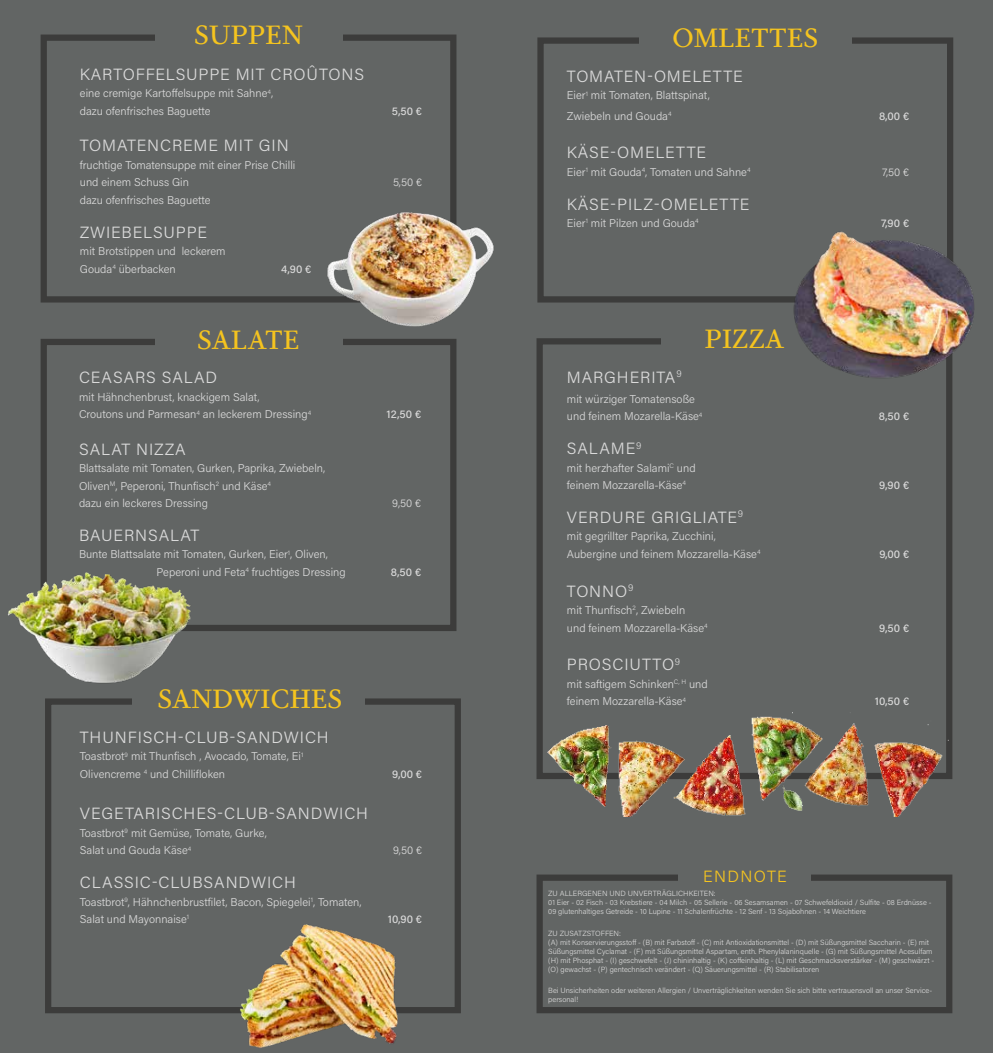
<style>
.page{position:relative;width:993px;height:1053px;background:#fff}
.page>*{position:absolute;margin:0;border:0;box-sizing:border-box;transform-origin:0 0}
.t1{font:27.5px "Corundum Text Book SC";letter-spacing:.01em;color:#f5c41f}
.t2{font:16.25px "Acumin Variable Concept";letter-spacing:.05em;color:#dadada}
.t3{font:16.25px "Acumin Variable Concept";letter-spacing:.08em;color:#f5c41f}
.t4{font:11.25px/17.5px "Acumin Variable Concept";color:#dadada}
.t5{font:7.5px/9px "Acumin Variable Concept";color:#dadada}
</style>
<div class="page">
<div style="left:0;top:0;width:992px;height:1052px;background:#626564"></div>
<div style="left:41px;top:35px;width:415px;height:267px;border:6px solid #3c3c3b"></div>
<div style="left:41px;top:339px;width:415px;height:292px;border:6px solid #3c3c3b"></div>
<div style="left:45px;top:698px;width:416px;height:315px;border:6px solid #3c3c3b"></div>
<div style="left:537px;top:37px;width:415px;height:265px;border:6px solid #3c3c3b"></div>
<div style="left:155px;top:22px;width:187px;height:30px;background:#626564"></div>
<div style="left:155px;top:327px;width:187px;height:30px;background:#626564"></div>
<div style="left:132px;top:686px;width:233px;height:30px;background:#626564"></div>
<div style="left:638px;top:25px;width:213px;height:30px;background:#626564"></div>
<img style="left:325px;top:208px;width:169px;height:119px">
<img style="left:8px;top:556px;width:212px;height:155px">
<img style="left:209px;top:924px;width:232px;height:124px">
<div style="left:536px;top:338px;width:416px;height:441px;border:6px solid #3c3c3b"></div>
<div style="left:660px;top:326px;width:167px;height:30px;background:#626564"></div>
<img style="left:540px;top:681px;width:413px;height:135px">
<img style="left:769px;top:223px;width:206px;height:165px">
<div style="left:536px;top:874px;width:416px;height:139px;border:6px solid #3c3c3b"></div>
<div style="left:678px;top:870px;width:133px;height:14px;background:#626564"></div>
<h1 class="t1" style="left:194px;top:15px;width:110px">SUPPEN</h1>
<h2 class="t2" style="left:80px;top:63px;width:285px">KARTOFFELSUPPE MIT CROÛTONS</h2>
<p class="t4" style="left:80px;top:84px;width:195px">eine cremige Kartoffelsuppe mit Sahne<sup>4</sup>, dazu ofenfrisches Baguette</p>
<h2 class="t2" style="left:80px;top:134px;width:210px">TOMATENCREME MIT GIN</h2>
<p class="t4" style="left:80px;top:156px;width:217px">fruchtige Tomatensuppe mit einer Prise Chilli und einem Schuss Gin</p>
<p class="t4" style="left:80px;top:191px;width:132px">dazu ofenfrisches Baguette</p>
<h2 class="t2" style="left:80px;top:221px;width:129px">ZWIEBELSUPPE</h2>
<p class="t4" style="left:80px;top:242px;width:147px">mit Brotstippen und leckerem<br>Gouda<sup>4</sup> überbacken</p>
<p class="t4" style="left:281px;top:259px;width:32px">4,90 €</p>
<h1 class="t1" style="left:197px;top:320px;width:103px">SALATE</h1>
<h2 class="t2" style="left:79px;top:366px;width:140px">CEASARS SALAD</h2>
<p class="t4" style="left:79px;top:388px;width:234px">mit Hähnchenbrust, knackigem Salat,<br>Croutons und Parmesan<sup>4</sup> an leckerem Dressing<sup>4</sup></p>
<h2 class="t2" style="left:79px;top:438px;width:108px">SALAT NIZZA</h2>
<p class="t4" style="left:79px;top:459px;width:248px">Blattsalate mit Tomaten, Gurken, Paprika, Zwiebeln,<br>Oliven<sup>M</sup>, Peperoni, Thunfisch<sup>2</sup> und Käse<sup>4<br></sup>dazu ein leckeres Dressing</p>
<h2 class="t2" style="left:79px;top:524px;width:122px">BAUERNSALAT</h2>
<p class="t4" style="left:156px;top:545px;width:190px;text-indent:-77px">Bunte Blattsalate mit Tomaten, Gurken, Eier<sup>1</sup>, Oliven,<br>Peperoni und Feta<sup>4</sup> fruchtiges Dressing</p>
<p class="t4" style="left:392px;top:102px;width:32px">5,50 €</p>
<p class="t4" style="left:393px;top:173px;width:31px">5,50 €</p>
<p class="t4" style="left:386px;top:405px;width:36px">12,50 €</p>
<p class="t4" style="left:392px;top:494px;width:30px">9,50 €</p>
<p class="t4" style="left:391px;top:563px;width:32px">8,50 €</p>
<h1 class="t1" style="left:158px;top:679px;width:186px">SANDWICHES</h1>
<h2 class="t2" style="left:80px;top:726px;width:250px">THUNFISCH-CLUB-SANDWICH</h2>
<p class="t4" style="left:80px;top:747px;width:225px">Toastbrot<sup>9</sup> mit Thunfisch , Avocado, Tomate, Ei<sup>1<br></sup>Olivencreme <sup>4</sup> und Chillifloken</p>
<h2 class="t2" style="left:80px;top:802px;width:289px">VEGETARISCHES-CLUB-SANDWICH</h2>
<p class="t4" style="left:80px;top:823px;width:188px">Toastbrot<sup>9</sup> mit Gemüse, Tomate, Gurke,<br>Salat und Gouda Käse<sup>4</sup></p>
<h2 class="t2" style="left:80px;top:871px;width:217px">CLASSIC-CLUBSANDWICH</h2>
<p class="t4" style="left:80px;top:892px;width:283px">Toastbrot<sup>9</sup>, Hähnchenbrustfilet, Bacon, Spiegelei<sup>1</sup>, Tomaten,<br>Salat und Mayonnaise<sup>1</sup></p>
<p class="t4" style="left:392px;top:764px;width:31px">9,00 €</p>
<p class="t4" style="left:393px;top:841px;width:30px">9,50 €</p>
<p class="t4" style="left:388px;top:909px;width:36px">10,90 €</p>
<h1 class="t1" style="left:672px;top:18px;width:147px">OMLETTES</h1>
<h2 class="t2" style="left:566px;top:65px;width:177px">TOMATEN-OMELETTE</h2>
<p class="t4" style="left:566px;top:85px;width:144px;line-height:20px">Eier<sup>1</sup> mit Tomaten, Blattspinat,<br>Zwiebeln und Gouda<sup>4</sup></p>
<p class="t4" style="left:878px;top:106px;width:32px">8,00 €</p>
<h2 class="t2" style="left:566px;top:141px;width:140px">KÄSE-OMELETTE</h2>
<p class="t4" style="left:566px;top:163px;width:185px">Eier<sup>1</sup> mit Gouda<sup>4</sup>, Tomaten und Sahne<sup>4</sup></p>
<p class="t4" style="left:881px;top:163px;width:29px">7,50 €</p>
<h2 class="t2" style="left:566px;top:193px;width:184px">KÄSE-PILZ-OMELETTE</h2>
<p class="t4" style="left:566px;top:214px;width:133px">Eier<sup>1</sup> mit Pilzen und Gouda<sup>4</sup></p>
<p class="t4" style="left:880px;top:214px;width:30px">7,90 €</p>
<h1 class="t1" style="left:704px;top:318px;width:81px">PIZZA</h1>
<h2 class="t2" style="left:566px;top:366px;width:116px">MARGHERITA<sup>9</sup></h2>
<p class="t4" style="left:566px;top:389px;width:137px">mit würziger Tomatensoße und feinem Mozarella-Käse<sup>4</sup></p>
<h2 class="t2" style="left:566px;top:437px;width:76px">SALAME<sup>9</sup></h2>
<p class="t4" style="left:566px;top:458px;width:130px">mit herzhafter Salami<sup>C</sup> und feinem Mozzarella-Käse<sup>4</sup></p>
<h2 class="t2" style="left:566px;top:506px;width:178px">VERDURE GRIGLIATE<sup>9</sup></h2>
<p class="t4" style="left:566px;top:527px;width:195px">mit gegrillter Paprika, Zucchini,<br>Aubergine und feinem Mozzarella-Käse<sup>4</sup></p>
<h2 class="t2" style="left:566px;top:579px;width:68px">TONNO<sup>9</sup></h2>
<p class="t4" style="left:566px;top:601px;width:142px">mit Thunfisch<sup>2</sup>, Zwiebeln<br>und feinem Mozzarella-Käse<sup>4</sup></p>
<h2 class="t2" style="left:566px;top:653px;width:115px">PROSCIUTTO<sup>9</sup></h2>
<p class="t4" style="left:566px;top:674px;width:142px">mit saftigem Schinken<sup>C,</sup> <sup>H</sup> und feinem Mozzarella-Käse<sup>4</sup></p>
<h2 class="t3" style="left:703px;top:865px;width:85px">ENDNOTE</h2>
<p class="t4" style="left:878px;top:407px;width:32px">8,50 €</p>
<p class="t4" style="left:879px;top:476px;width:31px">9,90 €</p>
<p class="t4" style="left:879px;top:544px;width:31px">9,00 €</p>
<p class="t4" style="left:878px;top:618px;width:31px">9,50 €</p>
<p class="t4" style="left:874px;top:692px;width:36px">10,50 €</p>
<p class="t5" style="left:548px;top:888px;width:384px">ZU ALLERGENEN UND UNVERTRÄGLICHKEITEN:<br>01 Eier - 02 Fisch - 03 Krebstiere - 04 Milch - 05 Sellerie - 06 Sesamsamen - 07 Schwefeldioxid / Sulfite - 08 Erdnüsse -<br>09 glutenhaltiges Getreide - 10 Lupine - 11 Schalenfrüchte - 12 Senf - 13 Sojabohnen - 14 Weichtiere</p>
<p class="t5" style="left:548px;top:928px;width:387px">ZU ZUSATZSTOFFEN:<br>(A) mit Konservierungsstoff - (B) mit Farbstoff - (C) mit Antioxidationsmittel - (D) mit Süßungsmittel Saccharin - (E) mit Süßungsmittel Cyclamat - (F) mit Süßungsmittel Aspartam, enth. Phenylalaninquelle - (G) mit Süßungsmittel Acesulfam (H) mit Phosphat - (I) geschwefelt - (J) chininhaltig - (K) coffeinhaltig - (L) mit Geschmacksverstärker - (M) geschwärzt - (O) gewachst - (P) gentechnisch verändert - (Q) Säuerungsmittel - (R) Stabilisatoren</p>
<p class="t5" style="left:548px;top:985px;width:385px">Bei Unsicherheiten oder weiteren Allergien / Unverträglichkeiten wenden Sie sich bitte vertrauensvoll an unser Service&shy;personal!</p>
</div>
